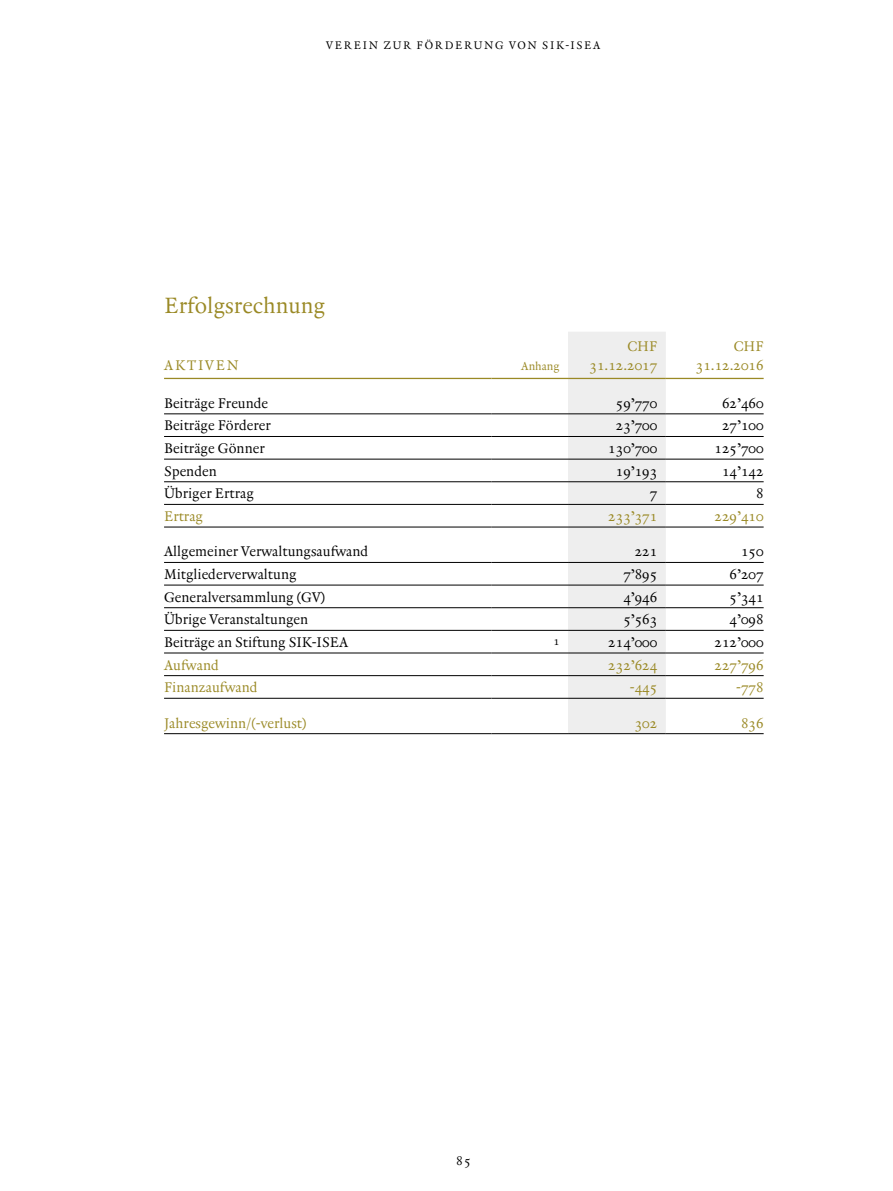
<style>
.page{position:relative;width:893px;height:1191px;background:#fff}
.page>*{position:absolute;margin:0;border:0;box-sizing:border-box;transform-origin:0 0}
.Titel_2__Lead{font:22.5px "Renard No 3";color:#9a8925}
.Tabelle_links{font:14.25px "Renard No 3";color:#000}
.Tabelle_rechts{font:14.25px "Renard No 3";color:#000}
.Tabelle_rechts-2{font:14.25px "Renard No 3";color:#9a8925}
.Tabelle_links-2{font:14.25px "Renard No 3";color:#9a8925}
.Tabelle_links-3{font:14.25px "Renard No 3";letter-spacing:.125em;color:#9a8925}
.t1{font:12.75px "Renard No 3";color:#000}
.Bildlegende{font:11.7px "Renard No 3";color:#9a8925}
.Bildlegende-2{font:11.7px "Renard No 3";color:#000}
.Rubrik{font:11.25px "Renard No 3";letter-spacing:.15em;color:#000}
</style>
<div class="page">
<div style="left:568px;top:332px;width:98px;height:401px;background:#eee"></div>
<hr style="left:164px;top:378px;width:327px;height:1px;background:#9a8925">
<hr style="left:491px;top:378px;width:77px;height:1px;background:#9a8925">
<hr style="left:568px;top:378px;width:98px;height:1px;background:#9a8925">
<hr style="left:666px;top:378px;width:98px;height:1px;background:#9a8925">
<hr style="left:164px;top:413px;width:327px;height:1px;background:#000">
<hr style="left:491px;top:413px;width:77px;height:1px;background:#000">
<hr style="left:568px;top:413px;width:98px;height:1px;background:#000">
<hr style="left:666px;top:413px;width:98px;height:1px;background:#000">
<hr style="left:164px;top:436px;width:327px;height:1px;background:#000">
<hr style="left:491px;top:436px;width:77px;height:1px;background:#000">
<hr style="left:568px;top:436px;width:98px;height:1px;background:#000">
<hr style="left:666px;top:436px;width:98px;height:1px;background:#000">
<hr style="left:164px;top:459px;width:327px;height:1px;background:#000">
<hr style="left:491px;top:459px;width:77px;height:1px;background:#000">
<hr style="left:568px;top:459px;width:98px;height:1px;background:#000">
<hr style="left:666px;top:459px;width:98px;height:1px;background:#000">
<hr style="left:164px;top:481px;width:327px;height:1px;background:#000">
<hr style="left:491px;top:481px;width:77px;height:1px;background:#000">
<hr style="left:568px;top:481px;width:98px;height:1px;background:#000">
<hr style="left:666px;top:481px;width:98px;height:1px;background:#000">
<hr style="left:164px;top:504px;width:327px;height:1px;background:#000">
<hr style="left:491px;top:504px;width:77px;height:1px;background:#000">
<hr style="left:568px;top:504px;width:98px;height:1px;background:#000">
<hr style="left:666px;top:504px;width:98px;height:1px;background:#000">
<hr style="left:164px;top:527px;width:327px;height:1px;background:#000">
<hr style="left:491px;top:527px;width:77px;height:1px;background:#000">
<hr style="left:568px;top:527px;width:98px;height:1px;background:#000">
<hr style="left:666px;top:527px;width:98px;height:1px;background:#000">
<hr style="left:164px;top:562px;width:327px;height:1px;background:#000">
<hr style="left:491px;top:562px;width:77px;height:1px;background:#000">
<hr style="left:568px;top:562px;width:98px;height:1px;background:#000">
<hr style="left:666px;top:562px;width:98px;height:1px;background:#000">
<hr style="left:164px;top:585px;width:327px;height:1px;background:#000">
<hr style="left:491px;top:585px;width:77px;height:1px;background:#000">
<hr style="left:568px;top:585px;width:98px;height:1px;background:#000">
<hr style="left:666px;top:585px;width:98px;height:1px;background:#000">
<hr style="left:164px;top:607px;width:327px;height:1px;background:#000">
<hr style="left:491px;top:607px;width:77px;height:1px;background:#000">
<hr style="left:568px;top:607px;width:98px;height:1px;background:#000">
<hr style="left:666px;top:607px;width:98px;height:1px;background:#000">
<hr style="left:164px;top:630px;width:327px;height:1px;background:#000">
<hr style="left:491px;top:630px;width:77px;height:1px;background:#000">
<hr style="left:568px;top:630px;width:98px;height:1px;background:#000">
<hr style="left:666px;top:630px;width:98px;height:1px;background:#000">
<hr style="left:164px;top:653px;width:327px;height:1px;background:#000">
<hr style="left:491px;top:653px;width:77px;height:1px;background:#000">
<hr style="left:568px;top:653px;width:98px;height:1px;background:#000">
<hr style="left:666px;top:653px;width:98px;height:1px;background:#000">
<hr style="left:164px;top:675px;width:327px;height:1px;background:#000">
<hr style="left:491px;top:675px;width:77px;height:1px;background:#000">
<hr style="left:568px;top:675px;width:98px;height:1px;background:#000">
<hr style="left:666px;top:675px;width:98px;height:1px;background:#000">
<hr style="left:164px;top:698px;width:327px;height:1px;background:#000">
<hr style="left:491px;top:698px;width:77px;height:1px;background:#000">
<hr style="left:568px;top:698px;width:98px;height:1px;background:#000">
<hr style="left:666px;top:698px;width:98px;height:1px;background:#000">
<hr style="left:164px;top:733px;width:327px;height:1px;background:#000">
<hr style="left:491px;top:733px;width:77px;height:1px;background:#000">
<hr style="left:568px;top:733px;width:98px;height:1px;background:#000">
<hr style="left:666px;top:733px;width:98px;height:1px;background:#000">
<p class="Rubrik" style="left:326px;top:38px;width:276px">VEREIN ZUR FÖRDERUNG VON SIK-ISEA</p>
<p class="Titel_2__Lead" style="left:164px;top:292px;width:163px">Erfolgsrechnung</p>
<p class="Tabelle_links-3" style="left:164px;top:357px;width:76px">AKTIVEN</p>
<p class="Bildlegende" style="left:521px;top:359px;width:40px">Anhang</p>
<p class="Tabelle_rechts-2" style="left:627px;top:337px;width:31px">CHF</p>
<p class="Tabelle_rechts-2" style="left:589px;top:357px;width:69px">31.12.2017</p>
<p class="Tabelle_rechts-2" style="left:734px;top:337px;width:31px">CHF</p>
<p class="Tabelle_rechts-2" style="left:696px;top:357px;width:69px">31.12.2016</p>
<p class="Tabelle_links" style="left:164px;top:394px;width:106px">Beiträge Freunde</p>
<p class="Tabelle_rechts" style="left:616px;top:394px;width:43px">59’770</p>
<p class="Tabelle_rechts" style="left:722px;top:394px;width:43px">62’460</p>
<p class="Tabelle_links" style="left:164px;top:417px;width:108px">Beiträge Förderer</p>
<p class="Tabelle_rechts" style="left:616px;top:417px;width:43px">23’700</p>
<p class="Tabelle_rechts" style="left:722px;top:417px;width:43px">27’100</p>
<p class="Tabelle_links" style="left:164px;top:440px;width:102px">Beiträge Gönner</p>
<p class="Tabelle_rechts" style="left:608px;top:440px;width:51px">130’700</p>
<p class="Tabelle_rechts" style="left:715px;top:440px;width:51px">125’700</p>
<p class="Tabelle_links" style="left:164px;top:462px;width:54px">Spenden</p>
<p class="Tabelle_rechts" style="left:616px;top:462px;width:43px">19’193</p>
<p class="Tabelle_rechts" style="left:722px;top:462px;width:43px">14’142</p>
<p class="Tabelle_links" style="left:164px;top:485px;width:91px">Übriger Ertrag</p>
<p class="Tabelle_rechts" style="left:650px;top:485px;width:9px">7</p>
<p class="Tabelle_rechts" style="left:756px;top:485px;width:9px">8</p>
<p class="Tabelle_links-2" style="left:164px;top:508px;width:41px">Ertrag</p>
<p class="Tabelle_rechts-2" style="left:608px;top:508px;width:51px">233’371</p>
<p class="Tabelle_rechts-2" style="left:715px;top:508px;width:51px">229’410</p>
<p class="Tabelle_links" style="left:164px;top:543px;width:206px">Allgemeiner Verwaltungsaufwand</p>
<p class="Tabelle_rechts" style="left:635px;top:543px;width:24px">221</p>
<p class="Tabelle_rechts" style="left:741px;top:543px;width:24px">150</p>
<p class="Tabelle_links" style="left:164px;top:566px;width:134px">Mitgliederverwaltung</p>
<p class="Tabelle_rechts" style="left:623px;top:566px;width:36px">7’895</p>
<p class="Tabelle_rechts" style="left:730px;top:566px;width:36px">6’207</p>
<p class="Tabelle_links" style="left:164px;top:588px;width:163px">Generalversammlung (GV)</p>
<p class="Tabelle_rechts" style="left:623px;top:588px;width:36px">4’946</p>
<p class="Tabelle_rechts" style="left:730px;top:588px;width:36px">5’341</p>
<p class="Tabelle_links" style="left:164px;top:611px;width:146px">Übrige Veranstaltungen</p>
<p class="Tabelle_rechts" style="left:623px;top:611px;width:36px">5’563</p>
<p class="Tabelle_rechts" style="left:730px;top:611px;width:36px">4’098</p>
<p class="Tabelle_links" style="left:164px;top:634px;width:186px">Beiträge an Stiftung SIK-ISEA</p>
<p class="Bildlegende-2" style="left:553px;top:634px;width:8px">1</p>
<p class="Tabelle_rechts" style="left:608px;top:634px;width:51px">214’000</p>
<p class="Tabelle_rechts" style="left:715px;top:634px;width:51px">212’000</p>
<p class="Tabelle_links-2" style="left:164px;top:656px;width:56px">Aufwand</p>
<p class="Tabelle_rechts-2" style="left:608px;top:656px;width:51px">232’624</p>
<p class="Tabelle_rechts-2" style="left:715px;top:656px;width:51px">227’796</p>
<p class="Tabelle_links-2" style="left:164px;top:679px;width:95px">Finanzaufwand</p>
<p class="Tabelle_rechts-2" style="left:630px;top:679px;width:29px">-445</p>
<p class="Tabelle_rechts-2" style="left:736px;top:679px;width:29px">-778</p>
<p class="Tabelle_links-2" style="left:164px;top:714px;width:144px">Jahresgewinn/(-verlust)</p>
<p class="Tabelle_rechts-2" style="left:635px;top:714px;width:24px">302</p>
<p class="Tabelle_rechts-2" style="left:741px;top:714px;width:24px">836</p>
<p class="t1" style="left:456px;top:1153px;width:16px">85</p>
</div>
